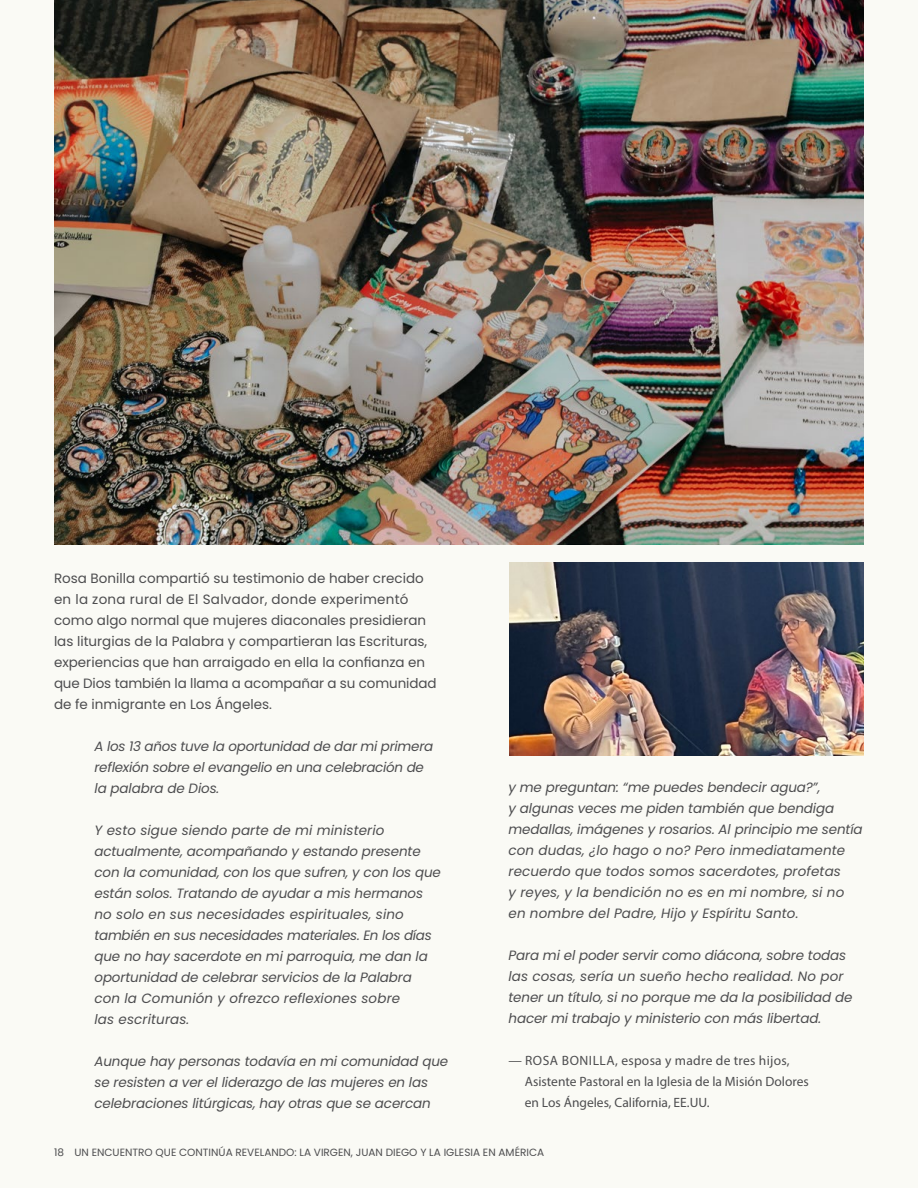
<style>
.page{position:relative;width:918px;height:1188px;background:#fafaf5}
.page>*{position:absolute;margin:0;border:0;box-sizing:border-box;transform-origin:0 0}
.t1{font:italic 13.5px/21px "Poppins";letter-spacing:-.01em;color:#4d4d4f}
.t2{font:13.5px/21px "Poppins";color:#4d4d4f}
.t3{font:italic 13.5px/21px "Poppins";letter-spacing:.01em;color:#4d4d4f}
.t4{font:13.5px/21px "Myriad Pro";color:#4d4d4f}
.t5{font:10.5px "Poppins";color:#4d4d4f}
</style>
<div class="page">
<img style="left:510px;top:562px;width:354px;height:194px">
<img style="left:54px;top:0;width:810px;height:545px">
<p class="t2" style="left:54px;top:568px;width:384px">Rosa Bonilla compartió su testimonio de haber crecido en la zona rural de El Salvador, donde experimentó como algo normal que mujeres diaconales presidieran las liturgias de la Palabra y compartieran las Escrituras, experiencias que han arraigado en ella la confianza en que Dios también la llama a acompañar a su comunidad de fe inmigrante en Los Ángeles.</p>
<p class="t1" style="left:94px;top:736px;width:340px">A los 13 años tuve la oportunidad de dar mi primera reflexión sobre el evangelio en una celebración de la palabra de Dios.</p>
<p class="t1" style="left:94px;top:820px;width:348px">Y esto sigue siendo parte de mi ministerio actualmente, acompañando y estando presente con la comunidad, con los que sufren, y con los que están solos. Tratando de ayudar a mis hermanos no solo en sus necesidades espirituales, sino también en sus necesidades materiales. En los días que no hay sacerdote en mi parroquia, me dan la oportunidad de celebrar servicios de la Palabra con la Comunión y ofrezco reflexiones sobre<br>las escrituras.</p>
<p class="t1" style="left:94px;top:1051px;width:355px">Aunque hay personas todavía en mi comunidad que se resisten a ver el liderazgo de las mujeres en las celebraciones litúrgicas, hay otras que se acercan</p>
<p class="t3" style="left:509px;top:777px;width:356px">y me preguntan: “me puedes bendecir agua?”,<br>y algunas veces me piden también que bendiga medallas, imágenes y rosarios. Al principio me sentía con dudas, ¿lo hago o no? Pero inmediatamente recuerdo que todos somos sacerdotes, profetas<br>y reyes, y la bendición no es en mi nombre, si no en nombre del Padre, Hijo y Espíritu Santo.</p>
<p class="t1" style="left:509px;top:945px;width:345px">Para mi el poder servir como diácona, sobre todas las cosas, sería un sueño hecho realidad. No por tener un título, si no porque me da la posibilidad de hacer mi trabajo y ministerio con más libertad.</p>
<p class="t4" style="left:525px;top:1050px;width:285px;text-indent:-16px">— ROSA BONILLA, esposa y madre de tres hijos,<br>Asistente Pastoral en la Iglesia de la Misión Dolores en Los Ángeles, California, EE.UU.</p>
<p class="t5" style="left:54px;top:1146px;width:492px">18 UN ENCUENTRO QUE CONTINÚA REVELANDO: LA VIRGEN, JUAN DIEGO Y LA IGLESIA EN AMÉRICA</p>
<p class="t5" style="left:75px;top:1146px;width:69px">CONCLUSION</p>
</div>
